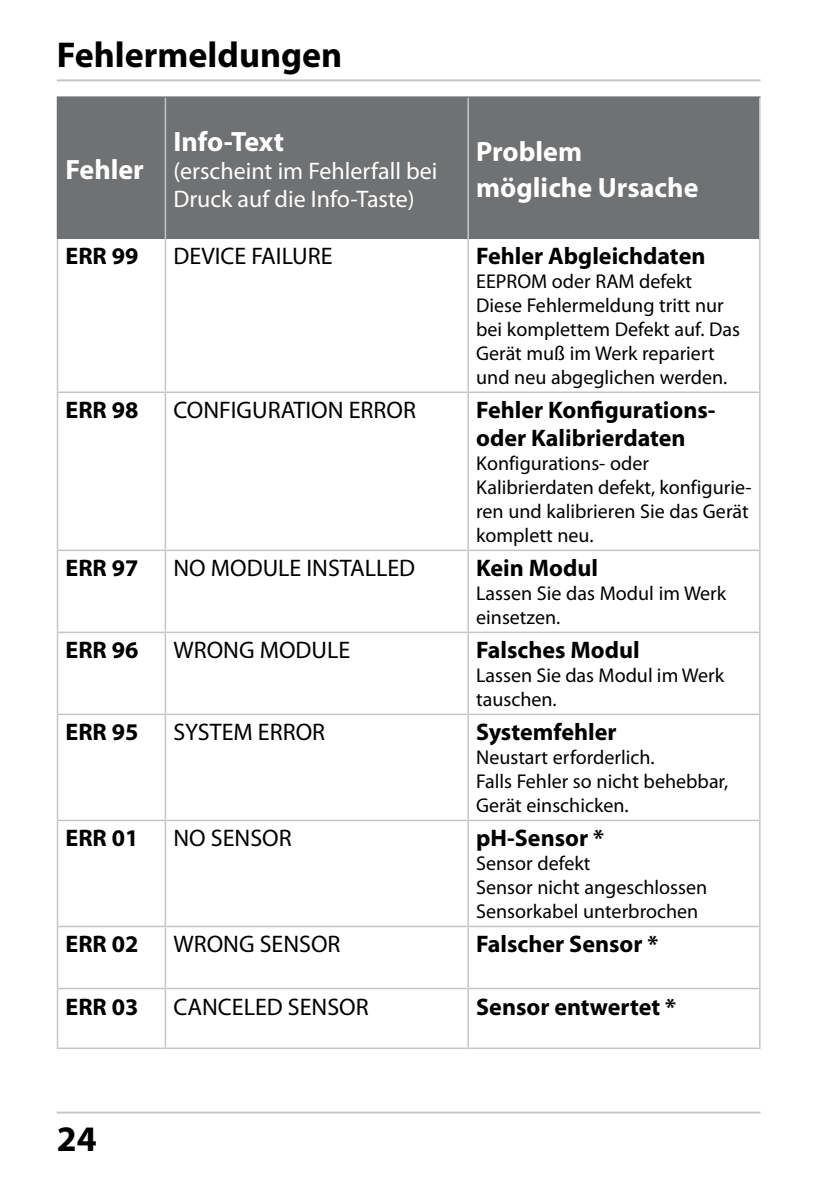
<style>
.page{position:relative;width:840px;height:1191px;background:#fff}
.page>*{position:absolute;margin:0;border:0;box-sizing:border-box;transform-origin:0 0}
.t1{font:700 36px "Myriad Pro";color:#000}
.t2{font:700 28px/36px "Myriad Pro";color:#fff}
.t3{font:700 24px/28px "Myriad Pro";color:#000}
.t4{font:24px "Myriad Pro";color:#000}
.t5{font:24px/28px "Myriad Pro";color:#fff}
.t6{font:20px/24px "Myriad Pro";color:#000}
</style>
<div class="page">
<hr style="left:57px;top:1111px;width:703px;height:2px;background:#c5c6c8">
<hr style="left:57px;top:79px;width:703px;height:2px;background:#c5c6c8">
<div style="left:58px;top:98px;width:700px;height:141px;background:#707173"></div>
<hr style="left:57px;top:239px;width:1px;height:152px;background:#c5c6c8">
<hr style="left:164px;top:239px;width:2px;height:152px;background:#c5c6c8">
<hr style="left:467px;top:239px;width:1px;height:152px;background:#c5c6c8">
<hr style="left:758px;top:239px;width:2px;height:152px;background:#c5c6c8">
<hr style="left:57px;top:391px;width:108px;height:2px;background:#c5c6c8">
<hr style="left:57px;top:393px;width:1px;height:156px;background:#c5c6c8">
<hr style="left:165px;top:391px;width:303px;height:2px;background:#c5c6c8">
<hr style="left:164px;top:393px;width:2px;height:156px;background:#c5c6c8">
<hr style="left:468px;top:391px;width:292px;height:2px;background:#c5c6c8">
<hr style="left:467px;top:393px;width:1px;height:156px;background:#c5c6c8">
<hr style="left:758px;top:393px;width:2px;height:156px;background:#c5c6c8">
<hr style="left:57px;top:549px;width:108px;height:2px;background:#c5c6c8">
<hr style="left:57px;top:551px;width:1px;height:80px;background:#c5c6c8">
<hr style="left:165px;top:549px;width:303px;height:2px;background:#c5c6c8">
<hr style="left:164px;top:551px;width:2px;height:80px;background:#c5c6c8">
<hr style="left:468px;top:549px;width:292px;height:2px;background:#c5c6c8">
<hr style="left:467px;top:551px;width:1px;height:80px;background:#c5c6c8">
<hr style="left:758px;top:551px;width:2px;height:80px;background:#c5c6c8">
<hr style="left:57px;top:631px;width:108px;height:2px;background:#c5c6c8">
<hr style="left:57px;top:633px;width:1px;height:80px;background:#c5c6c8">
<hr style="left:165px;top:631px;width:303px;height:2px;background:#c5c6c8">
<hr style="left:164px;top:633px;width:2px;height:80px;background:#c5c6c8">
<hr style="left:468px;top:631px;width:292px;height:2px;background:#c5c6c8">
<hr style="left:467px;top:633px;width:1px;height:80px;background:#c5c6c8">
<hr style="left:758px;top:633px;width:2px;height:80px;background:#c5c6c8">
<hr style="left:57px;top:713px;width:108px;height:2px;background:#c5c6c8">
<hr style="left:57px;top:715px;width:1px;height:104px;background:#c5c6c8">
<hr style="left:165px;top:713px;width:303px;height:2px;background:#c5c6c8">
<hr style="left:164px;top:715px;width:2px;height:104px;background:#c5c6c8">
<hr style="left:468px;top:713px;width:292px;height:2px;background:#c5c6c8">
<hr style="left:467px;top:715px;width:1px;height:104px;background:#c5c6c8">
<hr style="left:758px;top:715px;width:2px;height:104px;background:#c5c6c8">
<hr style="left:57px;top:819px;width:108px;height:2px;background:#c5c6c8">
<hr style="left:57px;top:821px;width:1px;height:104px;background:#c5c6c8">
<hr style="left:165px;top:819px;width:303px;height:2px;background:#c5c6c8">
<hr style="left:164px;top:821px;width:2px;height:104px;background:#c5c6c8">
<hr style="left:468px;top:819px;width:292px;height:2px;background:#c5c6c8">
<hr style="left:467px;top:821px;width:1px;height:104px;background:#c5c6c8">
<hr style="left:758px;top:821px;width:2px;height:104px;background:#c5c6c8">
<hr style="left:57px;top:925px;width:108px;height:2px;background:#c5c6c8">
<hr style="left:57px;top:927px;width:1px;height:60px;background:#c5c6c8">
<hr style="left:165px;top:925px;width:303px;height:2px;background:#c5c6c8">
<hr style="left:164px;top:927px;width:2px;height:60px;background:#c5c6c8">
<hr style="left:468px;top:925px;width:292px;height:2px;background:#c5c6c8">
<hr style="left:467px;top:927px;width:1px;height:60px;background:#c5c6c8">
<hr style="left:758px;top:927px;width:2px;height:60px;background:#c5c6c8">
<hr style="left:57px;top:987px;width:108px;height:2px;background:#c5c6c8">
<hr style="left:57px;top:989px;width:1px;height:58px;background:#c5c6c8">
<hr style="left:165px;top:987px;width:303px;height:2px;background:#c5c6c8">
<hr style="left:164px;top:989px;width:2px;height:58px;background:#c5c6c8">
<hr style="left:468px;top:987px;width:292px;height:2px;background:#c5c6c8">
<hr style="left:467px;top:989px;width:1px;height:58px;background:#c5c6c8">
<hr style="left:758px;top:989px;width:2px;height:58px;background:#c5c6c8">
<hr style="left:57px;top:1047px;width:108px;height:2px;background:#c5c6c8">
<hr style="left:165px;top:1047px;width:303px;height:2px;background:#c5c6c8">
<hr style="left:468px;top:1047px;width:292px;height:2px;background:#c5c6c8">
<hr style="left:57px;top:96px;width:108px;height:2px;background:#707173">
<hr style="left:57px;top:98px;width:1px;height:141px;background:#707173">
<hr style="left:165px;top:96px;width:303px;height:2px;background:#707173">
<hr style="left:468px;top:96px;width:292px;height:2px;background:#707173">
<hr style="left:164px;top:98px;width:2px;height:141px;background:#c5c6c8">
<hr style="left:467px;top:98px;width:1px;height:141px;background:#c5c6c8">
<hr style="left:758px;top:98px;width:2px;height:141px;background:#c5c6c8">
<h1 class="t1" style="left:57px;top:31px;width:287px">Fehlermeldungen</h1>
<h2 class="t2" style="left:65px;top:150px;width:80px">Fehler</h2>
<h2 class="t2" style="left:173px;top:122px;width:112px">Info-Text</h2>
<p class="t5" style="left:173px;top:156px;width:265px">(erscheint im Fehlerfall bei<br>Druck auf die Info-Taste)</p>
<h2 class="t2" style="left:476px;top:132px;width:224px">Problem mögliche Ursache</h2>
<p class="t3" style="left:65px;top:241px;width:74px">ERR 99</p>
<p class="t4" style="left:173px;top:241px;width:160px">DEVICE FAILURE</p>
<p class="t3" style="left:476px;top:241px;width:231px">Fehler Abgleichdaten</p>
<p class="t6" style="left:476px;top:269px;width:265px">EEPROM oder RAM defekt<br>Diese Fehlermeldung tritt nur bei komplettem Defekt auf. Das<br>Gerät muß im Werk repariert und neu abgeglichen werden.</p>
<p class="t3" style="left:65px;top:395px;width:74px">ERR 98</p>
<p class="t4" style="left:173px;top:395px;width:244px">CONFIGURATION ERROR</p>
<p class="t3" style="left:476px;top:395px;width:241px">Fehler Konfigurations&shy;oder Kalibrierdaten</p>
<p class="t6" style="left:476px;top:451px;width:277px">Konfigurations- oder<br>Kalibrierdaten defekt, konfigurie&shy;ren und kalibrieren Sie das Gerät komplett neu.</p>
<p class="t3" style="left:65px;top:553px;width:74px">ERR 97</p>
<p class="t4" style="left:173px;top:553px;width:243px">NO MODULE INSTALLED</p>
<p class="t3" style="left:476px;top:553px;width:123px">Kein Modul</p>
<p class="t6" style="left:476px;top:581px;width:251px">Lassen Sie das Modul im Werk einsetzen.</p>
<p class="t3" style="left:65px;top:635px;width:74px">ERR 96</p>
<p class="t4" style="left:173px;top:635px;width:178px">WRONG MODULE</p>
<p class="t3" style="left:476px;top:635px;width:165px">Falsches Modul</p>
<p class="t6" style="left:476px;top:663px;width:249px">Lassen Sie das Modul im Werk tauschen.</p>
<p class="t3" style="left:65px;top:717px;width:74px">ERR 95</p>
<p class="t4" style="left:173px;top:717px;width:153px">SYSTEM ERROR</p>
<p class="t3" style="left:476px;top:717px;width:142px">Systemfehler</p>
<p class="t6" style="left:476px;top:745px;width:253px">Neustart erforderlich.<br>Falls Fehler so nicht behebbar,<br>Gerät einschicken.</p>
<p class="t3" style="left:65px;top:823px;width:74px">ERR 01</p>
<p class="t4" style="left:173px;top:823px;width:120px">NO SENSOR</p>
<p class="t3" style="left:476px;top:823px;width:129px">pH-Sensor *</p>
<p class="t6" style="left:476px;top:851px;width:232px">Sensor defekt<br>Sensor nicht angeschlossen<br>Sensorkabel unterbrochen</p>
<p class="t3" style="left:65px;top:929px;width:74px">ERR 02</p>
<p class="t4" style="left:173px;top:929px;width:168px">WRONG SENSOR</p>
<p class="t3" style="left:476px;top:929px;width:183px">Falscher Sensor *</p>
<p class="t3" style="left:65px;top:991px;width:74px">ERR 03</p>
<p class="t4" style="left:173px;top:991px;width:197px">CANCELED SENSOR</p>
<p class="t3" style="left:476px;top:991px;width:201px">Sensor entwertet *</p>
<h1 class="t1" style="left:57px;top:1115px;width:41px">24</h1>
</div>
